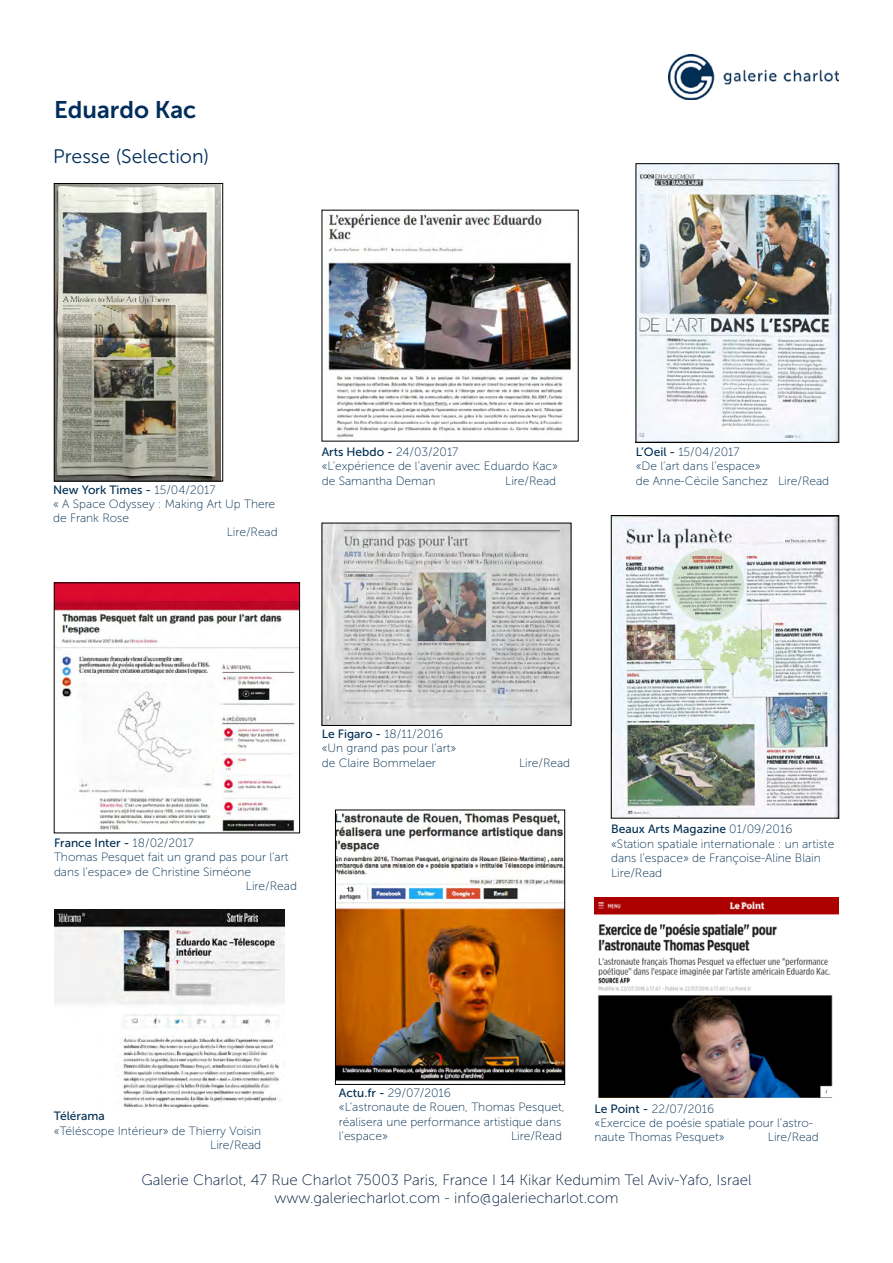
<style>
.page{position:relative;width:893px;height:1263px;background:#fff}
.page>*{position:absolute;margin:0;border:0;box-sizing:border-box;transform-origin:0 0}
.t1{font:24px "Museo Sans 700";color:#002d5a}
.t2{font:19.5px "Museo Sans 300";color:#002d5a}
.t3{font:15px/18px "Museo Sans 100";color:#001a3c;text-align:center}
.t4{font:12px/14.4px "Museo Sans 100";color:#002e52}
.t5{font:12px "Museo Sans 500";color:#002e52}
.s1{font-family:"Museo Sans 100"}
.s2{font-family:"Museo Sans 500"}
</style>
<div class="page">
<img style="left:668px;top:54px;width:171px;height:46px">
<img style="left:327px;top:213px;width:245px;height:225px">
<img style="left:56px;top:585px;width:242px;height:246px">
<img style="left:56px;top:185px;width:165px;height:294px">
<div style="left:54px;top:183px;width:169px;height:298px;border:1px solid #000"></div>
<img style="left:638px;top:165px;width:199px;height:276px">
<div style="left:636px;top:163px;width:203px;height:280px;border:1px solid #000"></div>
<img style="left:324px;top:525px;width:245px;height:199px">
<img style="left:613px;top:517px;width:224px;height:299px">
<div style="left:611px;top:515px;width:228px;height:303px;border:1px solid #000"></div>
<img style="left:337px;top:813px;width:226px;height:269px">
<div style="left:335px;top:810px;width:230px;height:275px;border:1px solid #000"></div>
<img style="left:54px;top:910px;width:230px;height:199px">
<img style="left:594px;top:898px;width:245px;height:199px">
<h1 class="t1" style="left:54px;top:96px;width:144px">Eduardo Kac</h1>
<h2 class="t2" style="left:53px;top:146px;width:158px">Presse (Selection)</h2>
<p class="t5" style="left:53px;top:483px;width:164px">New York Times - <span class="s1">15/04/2017</span></p>
<p class="t4" style="left:53px;top:497px;width:224px">« A Space Odyssey : Making Art Up There</p>
<p class="t4" style="left:53px;top:511px;width:77px">de Frank Rose</p>
<p class="t4" style="left:227px;top:525px;width:53px">Lire/Read</p>
<p class="t5" style="left:322px;top:445px;width:138px">Arts Hebdo - <span class="s1">24/03/2017</span></p>
<p class="t4" style="left:322px;top:459px;width:238px">«L’expérience de l’avenir avec Eduardo Kac» de Samantha Deman</p>
<p class="t4" style="left:505px;top:473px;width:53px">Lire/Read</p>
<p class="t4" style="left:636px;top:444px;width:195px"><span class="s2">L’Oeil -</span> 15/04/2017<br>«De l’art dans l’espace»<br>de Anne-Cécile Sanchez Lire/Read</p>
<p class="t4" style="left:322px;top:726px;width:136px"><span class="s2">Le Figaro -</span> 18/11/2016 «Un grand pas pour l’art» de Claire Bommelaer</p>
<p class="t5" style="left:54px;top:836px;width:141px">France Inter - <span class="s1">18/02/2017</span></p>
<p class="t4" style="left:54px;top:850px;width:236px">Thomas Pesquet fait un grand pas pour l’art</p>
<p class="t4" style="left:54px;top:864px;width:199px">dans l’espace» de Christine Siméone</p>
<p class="t4" style="left:246px;top:879px;width:53px">Lire/Read</p>
<p class="t4" style="left:519px;top:755px;width:53px">Lire/Read</p>
<p class="t5" style="left:611px;top:823px;width:183px">Beaux Arts Magazine <span class="s1">01/09/2016</span></p>
<p class="t4" style="left:611px;top:836px;width:225px">«Station spatiale internationale : un artiste dans l’espace» de Françoise-Aline Blain<br>Lire/Read</p>
<p class="t5" style="left:54px;top:1110px;width:52px">Télérama</p>
<p class="t4" style="left:54px;top:1123px;width:209px;text-align:right">«Téléscope Intérieur» de Thierry Voisin<br>Lire/Read</p>
<p class="t4" style="left:339px;top:1086px;width:227px"><span class="s2">Actu.fr -</span> 29/07/2016<br>«L’astronaute de Rouen, Thomas Pesquet, réalisera une performance artistique dans l’espace»</p>
<p class="t4" style="left:511px;top:1129px;width:53px">Lire/Read</p>
<p class="t4" style="left:594px;top:1101px;width:220px"><span class="s2">Le Point -</span> 22/07/2016<br>«Exercice de poésie spatiale pour l’astro&shy;naute Thomas Pesquet»</p>
<p class="t4" style="left:768px;top:1130px;width:53px">Lire/Read</p>
<p class="t3" style="left:141px;top:1171px;width:612px">Galerie Charlot, 47 Rue Charlot 75003 Paris, France I 14 Kikar Kedumim Tel Aviv-Yafo, Israel www.galeriecharlot.com - info@galeriecharlot.com</p>
</div>
